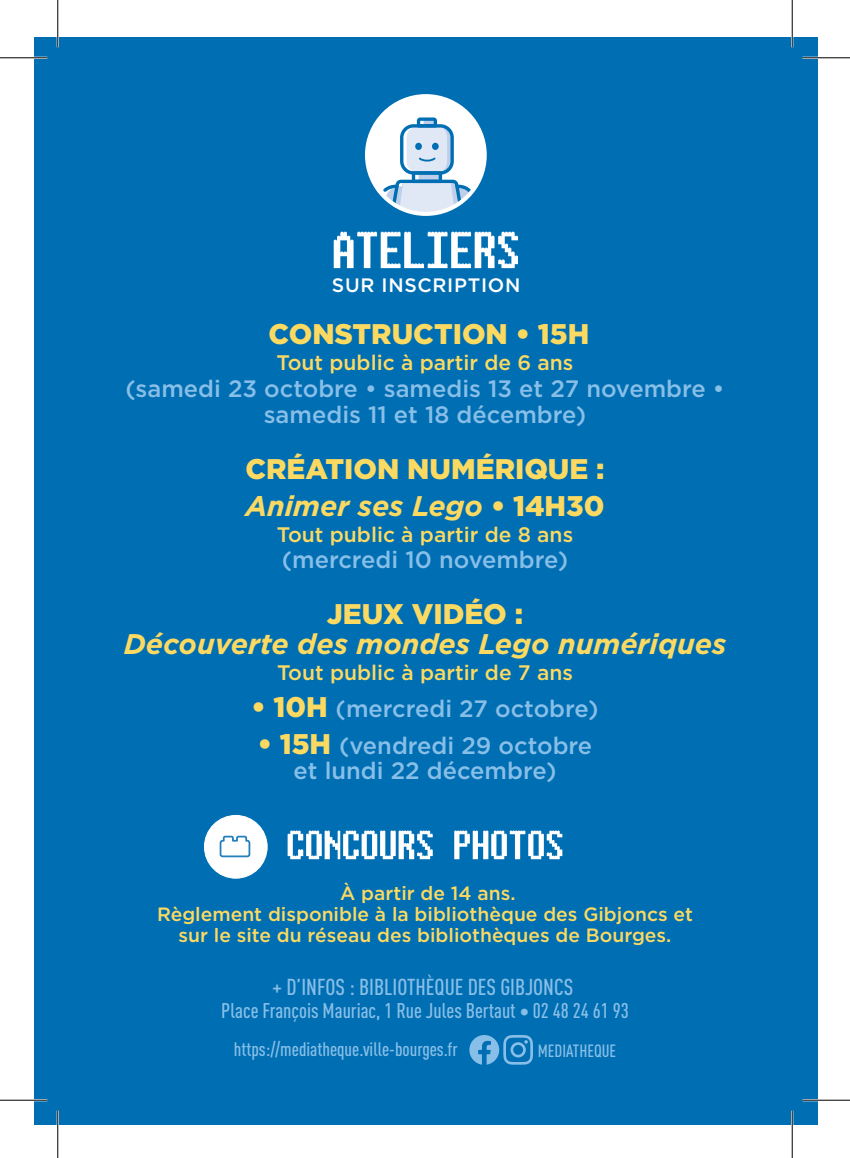
<style>
.page{position:relative;width:850px;height:1158px;background:#fff}
.page>*{position:absolute;margin:0;border:0;box-sizing:border-box;transform-origin:0 0}
.t1{font:900 28.35px/36.8px "Gotham";color:#fcda62}
.t2{font:italic 700 28.35px "Gotham";color:#fcda62}
.t3{font:500 23.62px/26.2px "Gotham";color:#88bfe8;text-align:center}
.t4{font:500 condensed 22.75px "DIN Pro";color:#88bfe8}
.t5{font:500 21px "Gotham";color:#fcda62}
.t6{font:500 condensed 21px "DIN Pro";color:#88bfe8}
.t7{font:500 19.43px "Gotham";letter-spacing:.035em;color:#fff}
.t8{font:500 19.25px/21px "Gotham";color:#fcda62;text-align:center}
.t9{font:500 condensed 19.25px "DIN Pro";color:#88bfe8}
.t10{font:500 condensed 17.5px "DIN Pro";color:#88bfe8}
.s1{font-weight:700;font-style:italic}
.s2{font-weight:900;font-size:28.35px;color:#fcda62}
</style>
<div class="page">
<div style="left:34px;top:38px;width:783px;height:1086px;background:#006eb2"></div>
<svg style="left:469px;top:1035px;width:64px;height:29px"></svg>
<div style="left:367px;top:96px;width:118px;height:118px;background:#fff;border-radius:50%"></div>
<svg style="left:376px;top:117px;width:101px;height:97px"></svg>
<div style="left:365px;top:94px;width:122px;height:122px;border:4px solid #fff;border-radius:50%"></div>
<div style="left:204px;top:815px;width:63px;height:63px;background:#fff;border-radius:50%"></div>
<div style="left:204px;top:814px;width:64px;height:64px;border:1px solid #fff;border-radius:50%"></div>
<svg style="left:219px;top:835px;width:32px;height:23px"></svg>
<svg style="left:288px;top:830px;width:145px;height:29px"></svg>
<svg style="left:454px;top:830px;width:108px;height:29px"></svg>
<svg style="left:334px;top:232px;width:184px;height:36px"></svg>
<hr style="left:0;top:57px;width:47px;height:2px;background:#fff">
<hr style="left:802px;top:57px;width:48px;height:2px;background:#fff">
<hr style="left:0;top:1098px;width:47px;height:3px;background:#fff">
<hr style="left:802px;top:1098px;width:48px;height:3px;background:#fff">
<hr style="left:57px;top:0;width:2px;height:47px;background:#fff">
<hr style="left:57px;top:1110px;width:2px;height:47px;background:#fff">
<hr style="left:791px;top:0;width:2px;height:47px;background:#fff">
<hr style="left:791px;top:1110px;width:2px;height:47px;background:#fff">
<hr style="left:0;top:57px;width:47px;height:1px;background:#000">
<hr style="left:802px;top:57px;width:48px;height:1px;background:#000">
<hr style="left:0;top:1099px;width:47px;height:1px;background:#000">
<hr style="left:802px;top:1099px;width:48px;height:1px;background:#000">
<hr style="left:57px;top:0;width:1px;height:47px;background:#000">
<hr style="left:57px;top:1110px;width:1px;height:47px;background:#000">
<hr style="left:792px;top:0;width:1px;height:47px;background:#000">
<hr style="left:792px;top:1110px;width:1px;height:47px;background:#000">
<p class="t7" style="left:332px;top:273px;width:190px">SUR INSCRIPTION</p>
<p class="t1" style="left:268px;top:315px;width:322px">CONSTRUCTION • 15H</p>
<p class="t5" style="left:276px;top:350px;width:298px">Tout public à partir de 6 ans</p>
<p class="t3" style="left:125px;top:375px;width:600px">(samedi 23 octobre • samedis 13 et 27 novembre • samedis 11 et 18 décembre)</p>
<p class="t1" style="left:245px;top:450px;width:361px">CRÉATION NUMÉRIQUE :<br><span class="s1">Animer ses Lego</span> • 14H30</p>
<p class="t5" style="left:277px;top:522px;width:298px">Tout public à partir de 8 ans</p>
<p class="t3" style="left:282px;top:546px;width:288px">(mercredi 10 novembre)</p>
<p class="t1" style="left:327px;top:595px;width:198px">JEUX VIDÉO :</p>
<p class="t2" style="left:124px;top:626px;width:604px">Découverte des mondes Lego numériques</p>
<p class="t5" style="left:277px;top:660px;width:297px">Tout public à partir de 7 ans</p>
<p class="t3" style="left:251px;top:695px;width:349px"><span class="s2">• 10H</span> (mercredi 27 octobre)</p>
<p class="t3" style="left:258px;top:732px;width:336px;line-height:25.4px"><span class="s2">• 15H</span> (vendredi 29 octobre et lundi 22 décembre)</p>
<p class="t8" style="left:157px;top:882px;width:537px">À partir de 14 ans.<br>Règlement disponible à la bibliothèque des Gibjoncs et sur le site du réseau des bibliothèques de Bourges.</p>
<p class="t4" style="left:272px;top:970px;width:303px">+ D’INFOS : BIBLIOTHÈQUE DES GIBJONCS</p>
<p class="t6" style="left:221px;top:994px;width:409px">Place François Mauriac, 1 Rue Jules Bertaut ∙ 02 48 24 61 93</p>
<p class="t9" style="left:234px;top:1035px;width:225px">https://mediatheque.ville-bourges.fr</p>
<p class="t10" style="left:538px;top:1037px;width:80px">MEDIATHEQUE</p>
</div>
